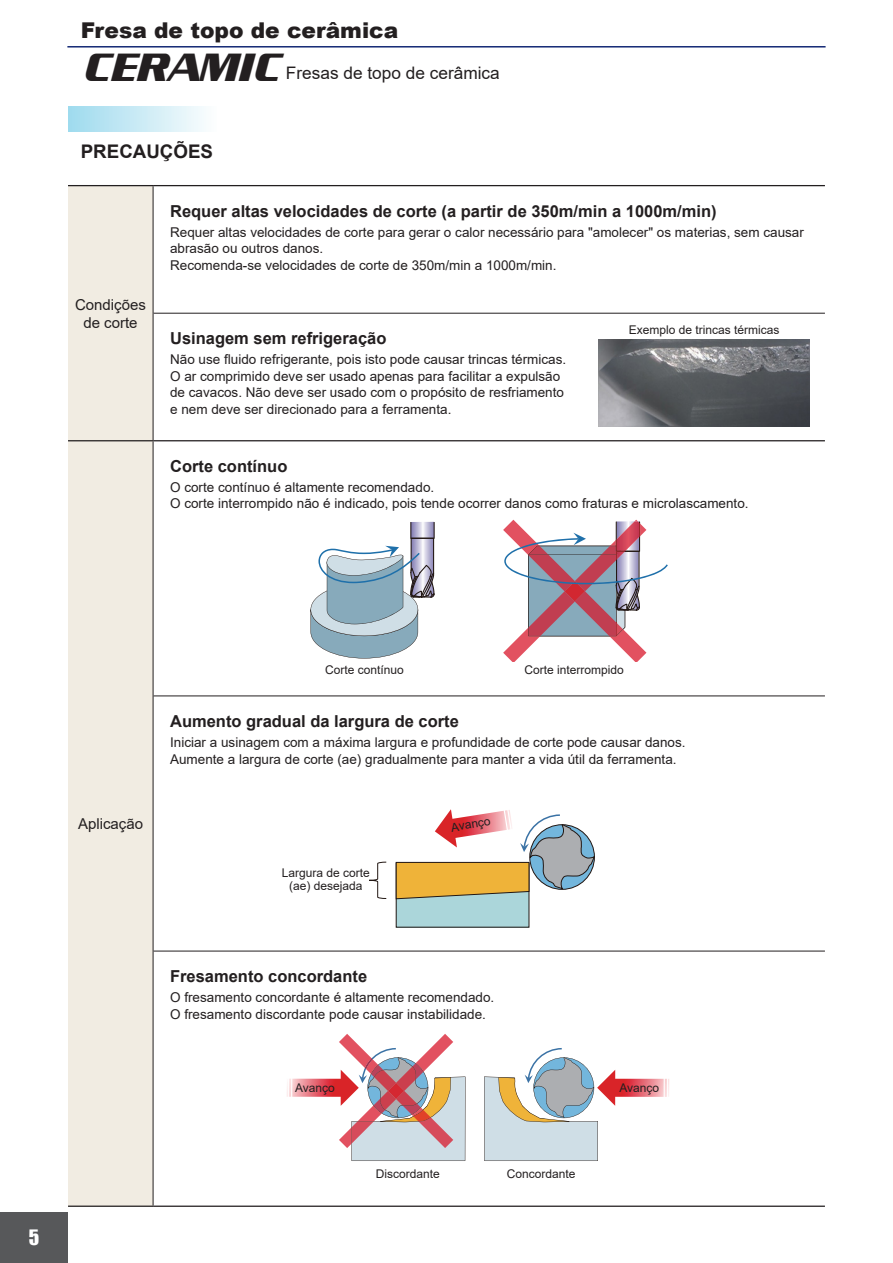
<style>
.page{position:relative;width:893px;height:1263px;background:#fff}
.page>*{position:absolute;margin:0;border:0;box-sizing:border-box;transform-origin:0 0}
.t1{font:42.75px "MMC English Logo";letter-spacing:-.08em;color:#231f20}
.t2{font:900 21.75px "Arial";color:#231f20}
.t3{font:19.5px "Impact";color:#fff}
.t4{font:700 18.75px "Arial";color:#231f20}
.t5{font:17.25px "Arial";color:#231f20}
.t6{font:700 16.5px "Arial";color:#231f20}
.t7{font:15px/18px "Arial";color:#231f20;text-align:center}
.t8{font:13.5px/16.5px "Arial";color:#231f20}
.t9{font:12px/12.8px "Arial";color:#231f20;text-align:center}
</style>
<div class="page">
<img style="left:599px;top:340px;width:211px;height:87px">
<div style="left:0;top:1212px;width:68px;height:51px;background:#57585a"></div>
<hr style="left:67px;top:46px;width:759px;height:2px;background:#142975">
<div style="left:68px;top:186px;width:85px;height:1019px;background:#f1ece2"></div>
<hr style="left:68px;top:1205px;width:85px;height:2px;background:#231f20">
<hr style="left:153px;top:1205px;width:672px;height:2px;background:#231f20">
<hr style="left:153px;top:696px;width:1px;height:255px;background:#231f20">
<hr style="left:153px;top:951px;width:1px;height:254px;background:#231f20">
<hr style="left:153px;top:186px;width:1px;height:127px;background:#231f20">
<hr style="left:153px;top:313px;width:1px;height:127px;background:#231f20">
<hr style="left:153px;top:441px;width:1px;height:255px;background:#231f20">
<hr style="left:68px;top:185px;width:85px;height:1px;background:#231f20">
<hr style="left:153px;top:185px;width:672px;height:1px;background:#231f20">
<hr style="left:153px;top:313px;width:672px;height:1px;background:#231f20">
<hr style="left:68px;top:440px;width:85px;height:1px;background:#231f20">
<hr style="left:153px;top:440px;width:672px;height:1px;background:#231f20">
<hr style="left:153px;top:696px;width:672px;height:1px;background:#231f20">
<hr style="left:153px;top:951px;width:672px;height:1px;background:#231f20">
<div style="left:68px;top:106px;width:149px;height:26px;background:linear-gradient(to right,#9edaee,#fdfefe)"></div>
<div style="left:396px;top:863px;width:133px;height:64px;background:#abd6da"></div>
<svg style="left:369px;top:862px;width:18px;height:37px"></svg>
<svg style="left:396px;top:809px;width:199px;height:90px"></svg>
<svg style="left:484px;top:1048px;width:185px;height:113px"></svg>
<svg style="left:287px;top:1034px;width:178px;height:127px"></svg>
<svg style="left:503px;top:520px;width:165px;height:141px"></svg>
<svg style="left:311px;top:522px;width:124px;height:136px"></svg>
<h2 class="t2" style="left:81px;top:14px;width:319px">Fresa de topo de cerâmica</h2>
<h1 class="t1" style="left:81px;top:47px;width:202px">CERAMIC</h1>
<p class="t5" style="left:286px;top:61px;width:215px">Fresas de topo de cerâmica</p>
<h3 class="t4" style="left:81px;top:138px;width:134px">PRECAUÇÕES</h3>
<p class="t7" style="left:75px;top:295px;width:72px">Condições de corte</p>
<p class="t6" style="left:170px;top:199px;width:548px">Requer altas velocidades de corte (a partir de 350m/min a 1000m/min)</p>
<p class="t8" style="left:170px;top:224px;width:635px">Requer altas velocidades de corte para gerar o calor necessário para "amolecer" os materias, sem causar abrasão ou outros danos.<br>Recomenda-se velocidades de corte de 350m/min a 1000m/min.</p>
<p class="t6" style="left:170px;top:327px;width:218px">Usinagem sem refrigeração</p>
<p class="t8" style="left:170px;top:351px;width:398px">Não use fluido refrigerante, pois isto pode causar trincas térmicas.<br>O ar comprimido deve ser usado apenas para facilitar a expulsão de cavacos. Não deve ser usado com o propósito de resfriamento e nem deve ser direcionado para a ferramenta.</p>
<p class="t9" style="left:629px;top:323px;width:152px">Exemplo de trincas térmicas</p>
<p class="t6" style="left:170px;top:454px;width:119px">Corte contínuo</p>
<p class="t8" style="left:170px;top:479px;width:580px">O corte contínuo é altamente recomendado.<br>O corte interrompido não é indicado, pois tende ocorrer danos como fraturas e microlascamento.</p>
<h3 class="t3" style="left:29px;top:1222px;width:12px">5</h3>
<p class="t7" style="left:78px;top:814px;width:67px">Aplicação</p>
<p class="t9" style="left:325px;top:663px;width:80px">Corte contínuo</p>
<p class="t9" style="left:524px;top:663px;width:101px">Corte interrompido</p>
<p class="t6" style="left:170px;top:710px;width:290px">Aumento gradual da largura de corte</p>
<p class="t8" style="left:170px;top:734px;width:517px">Iniciar a usinagem com a máxima largura e profundidade de corte pode causar danos.<br>Aumente a largura de corte (ae) gradualmente para manter a vida útil da ferramenta.</p>
<p class="t9" style="left:282px;top:866px;width:90px">Largura de corte (ae) desejada</p>
<p class="t9" style="left:450px;top:821px;width:41px;rotate:-9deg">Avanço</p>
<p class="t6" style="left:170px;top:965px;width:199px">Fresamento concordante</p>
<p class="t8" style="left:170px;top:989px;width:326px">O fresamento concordante é altamente recomendado.<br>O fresamento discordante pode causar instabilidade.</p>
<p class="t9" style="left:295px;top:1081px;width:41px">Avanço</p>
<p class="t9" style="left:619px;top:1081px;width:41px">Avanço</p>
<p class="t9" style="left:376px;top:1167px;width:66px">Discordante</p>
<p class="t9" style="left:507px;top:1167px;width:70px">Concordante</p>
</div>
